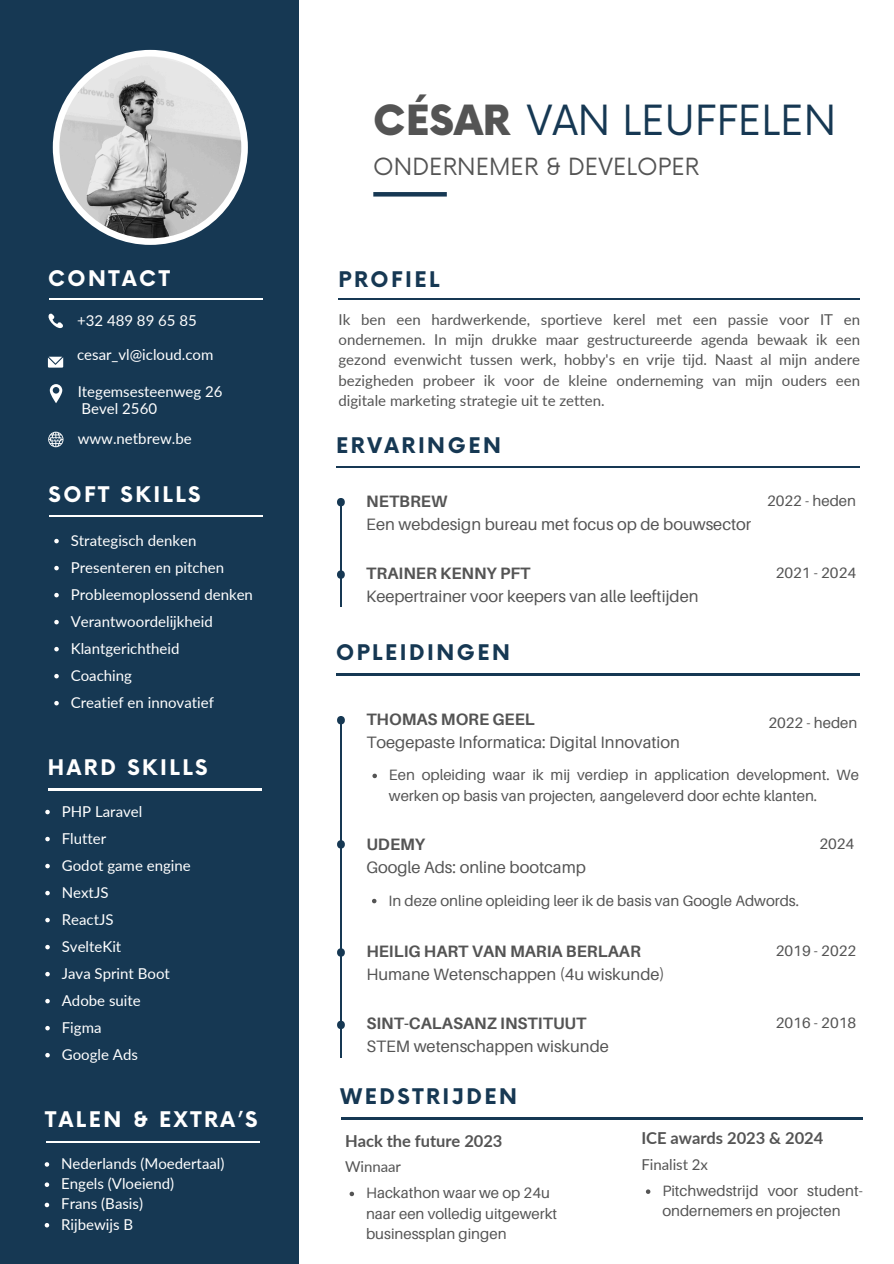
<style>
.page{position:relative;width:894px;height:1264px;background:#fff}
.page>*{position:absolute;margin:0;border:0;box-sizing:border-box;transform-origin:0 0}
.t1{font:40.5px "Now";color:#163853}
.t2{font:23.1px "Now";color:#545454}
.t3{font:700 21px "Now";letter-spacing:.12em;color:#fff}
.t4{font:700 21px "Now";letter-spacing:.12em;color:#163853}
.t5{font:16.5px "Aileron";color:#545454}
.t6{font:700 16.5px "Aileron";color:#545454}
.t7{font:700 16.5px "Lato";color:#545454}
.t8{font:15px "Lato";color:#fff}
.t9{font:15px/20.2px "Aileron";color:#545454}
.t10{font:15px/20.2px "Lato";color:#545454;text-align:justify}
.s1{font-weight:900;color:#545454}
</style>
<div class="page">
<div style="left:0;top:0;width:298px;height:1263px;background:#163853"></div>
<hr style="left:373px;top:192px;width:73px;height:4px;background:#163853">
<div style="left:53px;top:50px;width:195px;height:195px;background:#fff;border-radius:50%"></div>
<img style="left:59px;top:56px;width:182px;height:182px;border-radius:50%">
<svg style="left:48px;top:313px;width:15px;height:16px"></svg>
<svg style="left:48px;top:357px;width:15px;height:10px"></svg>
<svg style="left:50px;top:384px;width:12px;height:19px"></svg>
<hr style="left:49px;top:298px;width:214px;height:1px;background:#fff">
<svg style="left:48px;top:431px;width:15px;height:16px"></svg>
<hr style="left:49px;top:515px;width:214px;height:1px;background:#fff">
<hr style="left:49px;top:788px;width:213px;height:2px;background:#fff">
<hr style="left:46px;top:1140px;width:213px;height:2px;background:#fff">
<hr style="left:336px;top:674px;width:522px;height:1px;background:#163853">
<hr style="left:341px;top:1117px;width:521px;height:2px;background:#163853">
<hr style="left:338px;top:298px;width:521px;height:1px;background:#163853">
<svg style="left:337px;top:716px;width:8px;height:8px"></svg>
<hr style="left:340px;top:719px;width:1px;height:338px;background:#163853">
<svg style="left:337px;top:840px;width:8px;height:8px"></svg>
<svg style="left:337px;top:948px;width:8px;height:8px"></svg>
<svg style="left:337px;top:1020px;width:8px;height:9px"></svg>
<svg style="left:45px;top:809px;width:5px;height:5px"></svg>
<svg style="left:45px;top:836px;width:5px;height:5px"></svg>
<svg style="left:45px;top:863px;width:5px;height:5px"></svg>
<svg style="left:45px;top:890px;width:5px;height:5px"></svg>
<svg style="left:45px;top:917px;width:5px;height:5px"></svg>
<svg style="left:45px;top:944px;width:5px;height:5px"></svg>
<svg style="left:45px;top:971px;width:5px;height:5px"></svg>
<svg style="left:45px;top:998px;width:5px;height:5px"></svg>
<svg style="left:45px;top:1025px;width:5px;height:5px"></svg>
<svg style="left:45px;top:1052px;width:5px;height:5px"></svg>
<svg style="left:45px;top:1162px;width:4px;height:4px"></svg>
<svg style="left:45px;top:1182px;width:4px;height:4px"></svg>
<svg style="left:45px;top:1202px;width:4px;height:5px"></svg>
<svg style="left:45px;top:1223px;width:4px;height:4px"></svg>
<svg style="left:372px;top:773px;width:5px;height:5px"></svg>
<svg style="left:372px;top:898px;width:4px;height:5px"></svg>
<svg style="left:645px;top:1189px;width:5px;height:4px"></svg>
<svg style="left:349px;top:1191px;width:5px;height:5px"></svg>
<hr style="left:336px;top:466px;width:522px;height:2px;background:#163853">
<hr style="left:340px;top:502px;width:1px;height:105px;background:#163853">
<svg style="left:337px;top:498px;width:8px;height:8px"></svg>
<svg style="left:337px;top:570px;width:8px;height:9px"></svg>
<svg style="left:54px;top:539px;width:5px;height:4px"></svg>
<svg style="left:54px;top:566px;width:5px;height:4px"></svg>
<svg style="left:54px;top:593px;width:5px;height:4px"></svg>
<svg style="left:54px;top:620px;width:5px;height:4px"></svg>
<svg style="left:54px;top:647px;width:5px;height:4px"></svg>
<svg style="left:54px;top:674px;width:5px;height:4px"></svg>
<svg style="left:54px;top:701px;width:5px;height:4px"></svg>
<p class="t3" style="left:48px;top:267px;width:123px">CONTACT</p>
<p class="t8" style="left:77px;top:312px;width:121px">+32 489 89 65 85</p>
<p class="t8" style="left:77px;top:345px;width:138px">cesar_vl@icloud.com</p>
<p class="t8" style="left:78px;top:382px;width:146px">Itegemsesteenweg 26</p>
<p class="t8" style="left:82px;top:399px;width:77px">Bevel 2560</p>
<p class="t8" style="left:78px;top:429px;width:115px">www.netbrew.be</p>
<h3 class="t3" style="left:48px;top:482px;width:154px">SOFT SKILLS</h3>
<p class="t8" style="left:71px;top:531px;width:127px">Strategisch denken</p>
<p class="t8" style="left:71px;top:558px;width:155px">Presenteren en pitchen</p>
<h5 class="t8" style="left:71px;top:585px;width:184px">Probleemoplossend denken</h5>
<p class="t8" style="left:71px;top:612px;width:143px">Verantwoordelijkheid</p>
<p class="t8" style="left:71px;top:639px;width:110px">Klantgerichtheid</p>
<h3 class="t8" style="left:71px;top:666px;width:63px">Coaching</h3>
<h6 class="t8" style="left:71px;top:693px;width:145px">Creatief en innovatief</h6>
<h3 class="t3" style="left:48px;top:756px;width:161px">HARD SKILLS</h3>
<p class="t8" style="left:62px;top:801px;width:82px">PHP Laravel</p>
<p class="t8" style="left:62px;top:828px;width:46px">Flutter</p>
<p class="t8" style="left:62px;top:855px;width:130px">Godot game engine</p>
<p class="t8" style="left:62px;top:882px;width:48px">NextJS</p>
<p class="t8" style="left:62px;top:909px;width:53px">ReactJS</p>
<p class="t8" style="left:62px;top:936px;width:61px">SvelteKit</p>
<p class="t8" style="left:62px;top:963px;width:110px">Java Sprint Boot</p>
<h3 class="t8" style="left:62px;top:990px;width:80px">Adobe suite</h3>
<p class="t8" style="left:62px;top:1017px;width:41px">Figma</p>
<p class="t8" style="left:62px;top:1044px;width:78px">Google Ads</p>
<p class="t3" style="left:45px;top:1108px;width:214px">TALEN &amp; EXTRA’S</p>
<p class="t8" style="left:61px;top:1154px;width:165px">Nederlands (Moedertaal)</p>
<p class="t8" style="left:61px;top:1174px;width:115px">Engels (Vloeiend)</p>
<p class="t8" style="left:61px;top:1194px;width:83px">Frans (Basis)</p>
<p class="t8" style="left:61px;top:1214px;width:73px">Rijbewijs B</p>
<p class="t1" style="left:373px;top:98px;width:464px"><span class="s1">CÉSAR</span> VAN LEUFFELEN</p>
<p class="t2" style="left:373px;top:154px;width:327px">ONDERNEMER &amp; DEVELOPER</p>
<p class="t4" style="left:338px;top:268px;width:102px">PROFIEL</p>
<h3 class="t10" style="left:338px;top:309px;width:523px">Ik ben een hardwerkende, sportieve kerel met een passie voor IT en ondernemen. In mijn drukke maar gestructureerde agenda bewaak ik een gezond evenwicht tussen werk, hobby's en vrije tijd. Naast al mijn andere bezigheden probeer ik voor de kleine onderneming van mijn ouders een digitale marketing strategie uit te zetten.</h3>
<p class="t4" style="left:336px;top:434px;width:166px">ERVARINGEN</p>
<p class="t6" style="left:366px;top:490px;width:83px">NETBREW</p>
<p class="t5" style="left:366px;top:513px;width:386px">Een webdesign bureau met focus op de bouwsector</p>
<p class="t6" style="left:366px;top:563px;width:166px">TRAINER KENNY PFT</p>
<h5 class="t5" style="left:366px;top:586px;width:333px">Keepertrainer voor keepers van alle leeftijden</h5>
<p class="t4" style="left:336px;top:641px;width:175px">OPLEIDINGEN</p>
<p class="t9" style="left:767px;top:490px;width:90px">2022 - heden</p>
<h5 class="t9" style="left:775px;top:562px;width:82px">2021 - 2024</h5>
<p class="t6" style="left:366px;top:708px;width:170px">THOMAS MORE GEEL</p>
<p class="t9" style="left:768px;top:712px;width:90px">2022 - heden</p>
<p class="t5" style="left:366px;top:731px;width:315px">Toegepaste Informatica: Digital Innovation</p>
<p class="t9" style="left:389px;top:764px;width:471px">Een opleiding waar ik mij verdiep in application development. We werken op basis van projecten, aangeleverd door echte klanten.</p>
<h1 class="t6" style="left:366px;top:833px;width:60px">UDEMY</h1>
<p class="t9" style="left:819px;top:833px;width:36px">2024</p>
<h2 class="t5" style="left:366px;top:856px;width:221px">Google Ads: online bootcamp</h2>
<p class="t9" style="left:388px;top:889px;width:412px">In deze online opleiding leer ik de basis van Google Adwords.</p>
<h3 class="t6" style="left:366px;top:941px;width:276px">HEILIG HART VAN MARIA BERLAAR</h3>
<h3 class="t5" style="left:366px;top:963px;width:300px">Humane Wetenschappen (4u wiskunde)</h3>
<p class="t6" style="left:366px;top:1013px;width:221px">SINT-CALASANZ INSTITUUT</p>
<h5 class="t5" style="left:366px;top:1036px;width:244px">STEM wetenschappen wiskunde</h5>
<p class="t4" style="left:340px;top:1085px;width:178px">WEDSTRIJDEN</p>
<h4 class="t9" style="left:775px;top:940px;width:82px">2019 - 2022</h4>
<p class="t9" style="left:775px;top:1012px;width:82px">2016 - 2018</p>
<h3 class="t7" style="left:345px;top:1130px;width:159px">Hack the future 2023</h3>
<h5 class="t10" style="left:345px;top:1156px;width:57px">Winnaar</h5>
<p class="t9" style="left:366px;top:1182px;width:193px">Hackathon waar we op 24u naar een volledig uitgewerkt businessplan gingen</p>
<h5 class="t7" style="left:641px;top:1128px;width:183px">ICE awards 2023 &amp; 2024</h5>
<p class="t10" style="left:641px;top:1153px;width:68px">Finalist 2x</p>
<p class="t9" style="left:662px;top:1180px;width:202px">Pitchwedstrijd voor student&shy;ondernemers en projecten</p>
</div>
